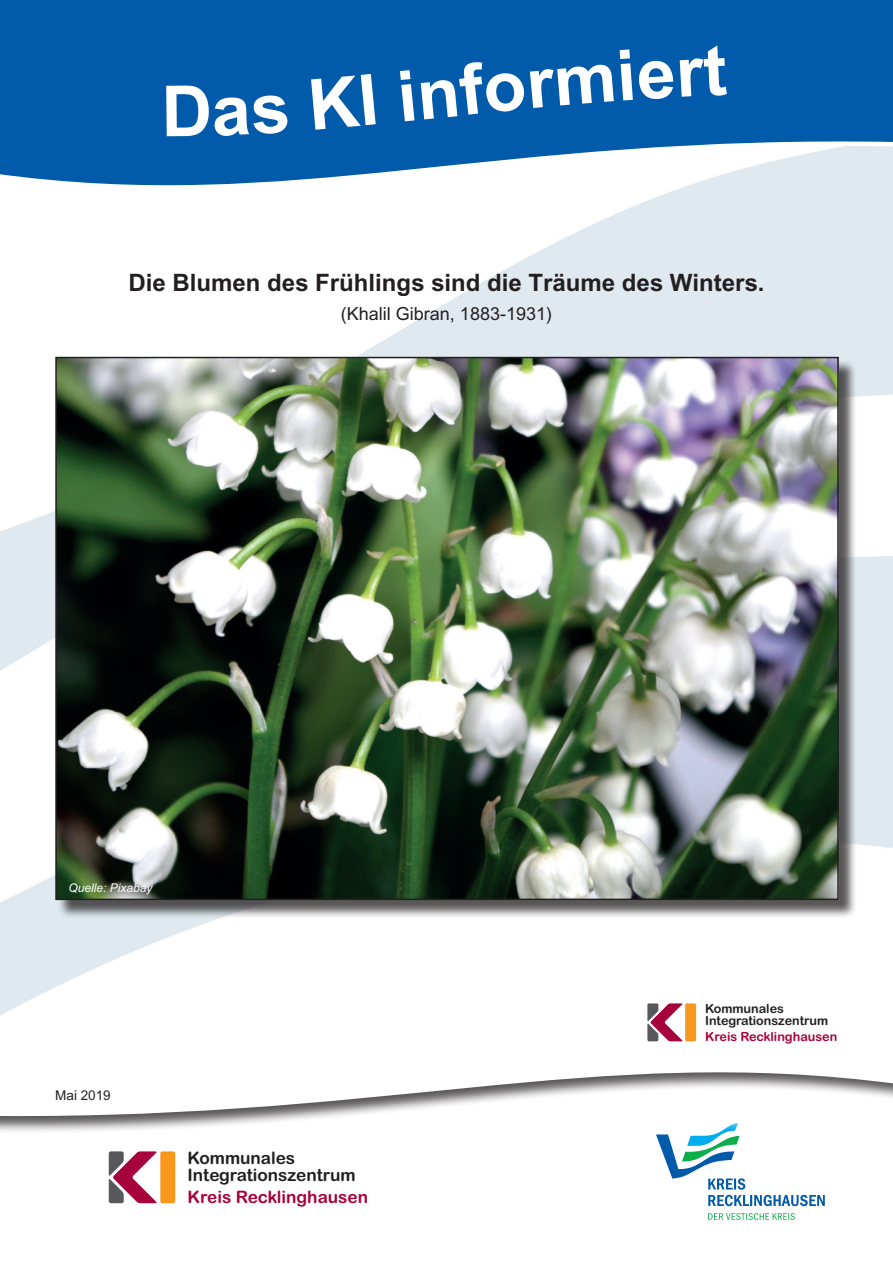
<style>
.page{position:relative;width:893px;height:1263px;background:#fff}
.page>*{position:absolute;margin:0;border:0;box-sizing:border-box;transform-origin:0 0}
.t1{font:700 70.5px "Arial";color:#fff}
.t2{font:700 24px "Arial";color:#231f20}
.t3{font:18px "Arial";color:#231f20}
.t4{font:17.25px/16.8px "Arial Rounded MT Bold";color:#231f20}
.t5{font:17.25px "Arial Rounded MT Bold";color:#a7023c}
.t6{font:13.5px "Arial";color:#231f20}
.t7{font:12.6px/12.3px "Arial Rounded MT Bold";color:#231f20}
.t8{font:12.6px "Arial Rounded MT Bold";color:#a7023c}
.t9{font:italic 12px "Arial";color:#fff}
</style>
<div class="page">
<div style="left:0;top:1070px;width:893px;height:193px;background:#231f20;opacity:.75"></div>
<div style="left:642px;top:1120px;width:207px;height:116px;background:#fff"></div>
<svg style="left:708px;top:1213px;width:87px;height:7px"></svg>
<svg style="left:656px;top:1123px;width:169px;height:83px"></svg>
<div style="left:160px;top:1151px;width:15px;height:52px;background:#f7981d;border-radius:2px"></div>
<svg style="left:109px;top:1151px;width:48px;height:52px"></svg>
<svg style="left:0;top:0;width:893px;height:217px"></svg>
<div style="left:58px;top:359px;width:799px;height:559px;background:#231f20;opacity:.75"></div>
<img style="left:58px;top:360px;width:778px;height:537px">
<div style="left:685px;top:1003px;width:11px;height:38px;background:#f7981d;border-radius:2px"></div>
<svg style="left:647px;top:1003px;width:36px;height:38px"></svg>
<div style="left:166px;top:85px;width:122px;height:51px;background:#015aaa"></div>
<div style="left:311px;top:75px;width:50px;height:55px;background:#015aaa"></div>
<div style="left:530px;top:64px;width:84px;height:44px;background:#015aaa"></div>
<div style="left:620px;top:49px;width:54px;height:51px;background:#015aaa"></div>
<div style="left:680px;top:45px;width:47px;height:52px;background:#015aaa"></div>
<h1 class="t1" style="left:354px;top:60px;width:170px;rotate:-6deg">I info</h1>
<p class="t2" style="left:128px;top:269px;width:638px">Die Blumen des Frühlings sind die Träume des Winters.</p>
<p class="t3" style="left:341px;top:303px;width:213px">(Khalil Gibran, 1883-1931)</p>
<p class="t9" style="left:69px;top:881px;width:86px">Quelle: Pixabay</p>
<p class="t6" style="left:55px;top:1088px;width:57px">Mai 2019</p>
<p class="t4" style="left:187px;top:1149px;width:170px">Kommunales<br>Integrationszentrum</p>
<p class="t5" style="left:187px;top:1187px;width:182px">Kreis Recklinghausen</p>
<p class="t7" style="left:705px;top:1002px;width:125px">Kommunales<br>Integrationszentrum</p>
<p class="t8" style="left:705px;top:1029px;width:134px">Kreis Recklinghausen</p>
</div>
